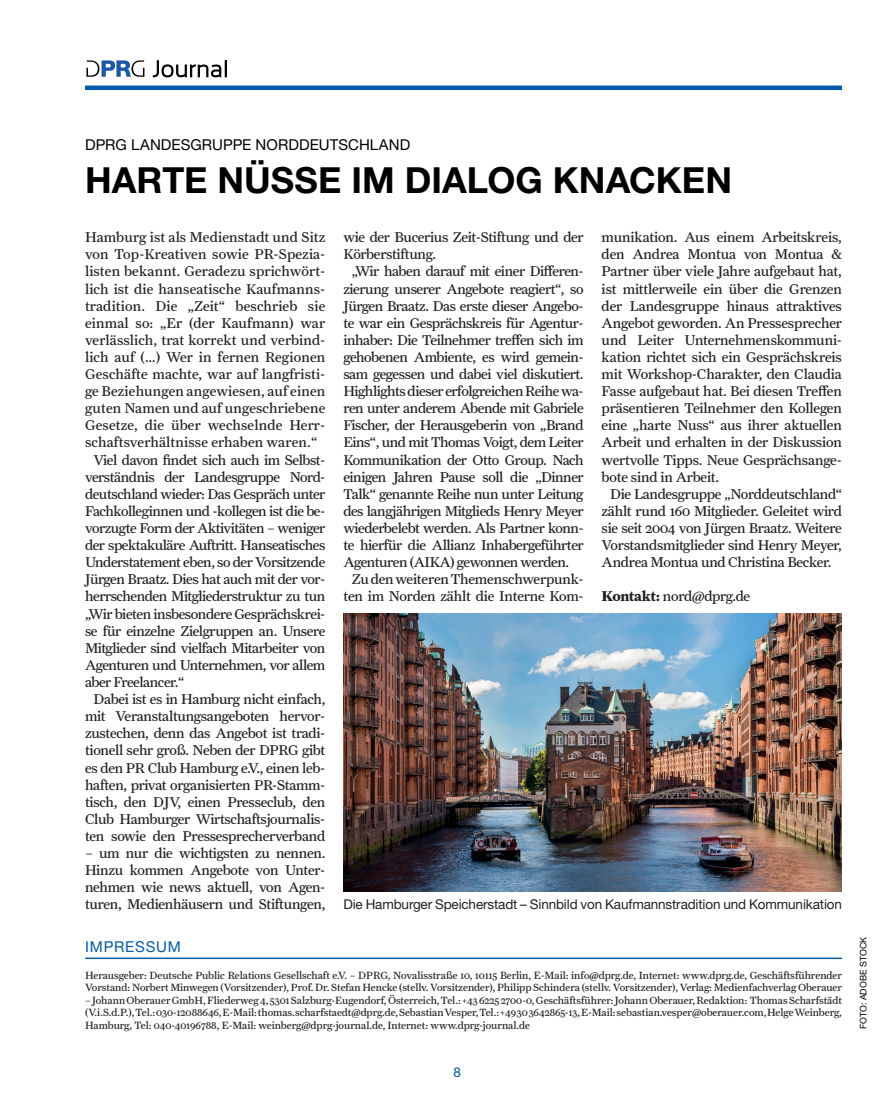
<style>
.page{position:relative;width:893px;height:1106px;background:#fff}
.page>*{position:absolute;margin:0;border:0;box-sizing:border-box;transform-origin:0 0}
.Überschrift{font:700 36px "Helvetica Neue LT Std";color:#000001}
.Überschrift-2{font:15px "Helvetica Neue LT Std";letter-spacing:.005em;color:#000001}
.t1{font:15px "Helvetica Neue LT Std";letter-spacing:.055em;color:#015aaa}
.t2{font:14.25px/17.1px "Farnham Text";letter-spacing:-.02em;color:#231f20;text-align:justify}
.t3{font:14.25px/17.1px "Farnham Text";letter-spacing:.01em;color:#231f20}
.t4{font:13.5px "Helvetica Neue LT Std";letter-spacing:-.01em;color:#231f20}
.t5{font:13.5px "Helvetica Neue LT Std";color:#015aaa}
.t6{font:10.5px/12.6px "Farnham Text";color:#231f20}
.t7{font:9px "Helvetica Neue LT Std";color:#000001}
.s1{font-weight:700}
</style>
<div class="page">
<hr style="left:85px;top:86px;width:757px;height:4px;background:#015aaa">
<svg style="left:86px;top:60px;width:58px;height:17px"></svg>
<svg style="left:153px;top:60px;width:74px;height:17px"></svg>
<hr style="left:85px;top:957px;width:757px;height:2px;background:#015aaa">
<img style="left:343px;top:613px;width:499px;height:278px">
<p class="Überschrift-2" style="left:85px;top:136px;width:327px">DPRG LANDESGRUPPE NORDDEUTSCHLAND</p>
<p class="Überschrift" style="left:85px;top:158px;width:649px">HARTE NÜSSE IM DIALOG KNACKEN</p>
<p class="t3" style="left:85px;top:228px;width:242px">Hamburg ist als Medienstadt und Sitz von Top-Kreativen sowie PR-Spezia&shy;listen bekannt. Geradezu sprichwört&shy;lich ist die hanseatische Kaufmanns&shy;tradition. Die „Zeit“ beschrieb sie einmal so: „Er (der Kaufmann) war verlässlich, trat korrekt und verbind&shy;lich auf (…) Wer in fernen Regionen Geschäfte machte, war auf langfristi&shy;ge Beziehungen angewiesen, auf einen guten Namen und auf ungeschriebene Gesetze, die über wechselnde Herr&shy;schaftsverhältnisse erhaben waren.“</p>
<p class="t2" style="left:85px;top:451px;width:242px;text-indent:9px">Viel davon findet sich auch im Selbst&shy;verständnis der Landesgruppe Nord&shy;deutschland wieder: Das Gespräch unter Fachkolleginnen und -kollegen ist die be&shy;vorzugte Form der Aktivitäten – weniger der spektakuläre Auftritt. Hanseatisches Understatement eben, so der Vorsitzende Jürgen Braatz. Dies hat auch mit der vor&shy;herrschenden Mitgliederstruktur zu tun „Wir bieten insbesondere Gesprächskrei&shy;se für einzelne Zielgruppen an. Unsere Mitglieder sind vielfach Mitarbeiter von Agenturen und Unternehmen, vor allem aber Freelancer.“</p>
<p class="t2" style="left:85px;top:690px;width:242px;text-align:center">Dabei ist es in Hamburg nicht einfach, mit Veranstaltungsangeboten hervor&shy;zustechen, denn das Angebot ist tradi&shy;tionell sehr groß. Neben der DPRG gibt es den PR Club Hamburg e.V., einen leb&shy;haften, privat organisierten PR-Stamm&shy;tisch, den DJV, einen Presseclub, den Club Hamburger Wirtschaftsjournalis&shy;ten sowie den Pressesprecherverband</p>
<p class="t2" style="left:85px;top:844px;width:242px">– um nur die wichtigsten zu nennen.<br>Hinzu kommen Angebote von Unter&shy;nehmen wie news aktuell, von Agen&shy;turen, Medienhäusern und Stiftungen,</p>
<p class="t1" style="left:85px;top:937px;width:97px">IMPRESSUM</p>
<p class="t2" style="left:343px;top:228px;width:242px">wie der Bucerius Zeit-Stiftung und der<br>Körberstiftung.</p>
<p class="t2" style="left:343px;top:263px;width:242px;text-align:left;text-indent:9px">„Wir haben darauf mit einer Differen&shy;zierung unserer Angebote reagiert“, so Jürgen Braatz. Das erste dieser Angebo&shy;te war ein Gesprächskreis für Agentur&shy;inhaber: Die Teilnehmer treffen sich im gehobenen Ambiente, es wird gemein&shy;sam gegessen und dabei viel diskutiert.<br>Highlights dieser erfolgreichen Reihe wa&shy;ren unter anderem Abende mit Gabriele Fischer, der Herausgeberin von „Brand Eins“, und mit Thomas Voigt, dem Leiter Kommunikation der Otto Group. Nach einigen Jahren Pause soll die „Dinner Talk“ genannte Reihe nun unter Leitung des langjährigen Mitglieds Henry Meyer wiederbelebt werden. Als Partner konn&shy;te hierfür die Allianz Inhabergeführter Agenturen (AIKA) gewonnen werden.</p>
<p class="t2" style="left:343px;top:570px;width:242px;text-align:center">Zu den weiteren Themenschwerpunk&shy;ten im Norden zählt die Interne Kom-</p>
<p class="t2" style="left:602px;top:228px;width:242px">munikation. Aus einem Arbeitskreis, den Andrea Montua von Montua &amp; Partner über viele Jahre aufgebaut hat, ist mittlerweile ein über die Grenzen der Landesgruppe hinaus attraktives Angebot geworden. An Pressesprecher und Leiter Unternehmenskommuni&shy;kation richtet sich ein Gesprächskreis mit Workshop-Charakter, den Claudia Fasse aufgebaut hat. Bei diesen Treffen präsentieren Teilnehmer den Kollegen eine „harte Nuss“ aus ihrer aktuellen Arbeit und erhalten in der Diskussion wertvolle Tipps. Neue Gesprächsange&shy;bote sind in Arbeit.</p>
<p class="t2" style="left:602px;top:485px;width:242px;text-indent:9px">Die Landesgruppe „Norddeutschland“ zählt rund 160 Mitglieder. Geleitet wird sie seit 2004 von Jürgen Braatz. Weitere Vorstandsmitglieder sind Henry Meyer, Andrea Montua und Christina Becker.</p>
<p class="t2" style="left:602px;top:588px;width:150px"><span class="s1">Kontakt:</span> nord@dprg.de</p>
<p class="t4" style="left:343px;top:896px;width:500px">Die Hamburger Speicherstadt – Sinnbild von Kaufmannstradition und Kommunikation</p>
<p class="t6" style="left:85px;top:968px;width:758px">Herausgeber: Deutsche Public Relations Gesellschaft e.V. – DPRG, Novalisstraße 10, 10115 Berlin, E-Mail: info@dprg.de, Internet: www.dprg.de, Geschäftsführender<br>Vorstand: Norbert Minwegen (Vorsitzender), Prof. Dr. Stefan Hencke (stellv. Vorsitzender), Philipp Schindera (stellv. Vorsitzender), Verlag: Medienfachverlag Oberauer</p>
<p class="t6" style="left:85px;top:993px;width:758px;text-align:justify">– Johann Oberauer GmbH, Fliederweg 4, 5301 Salzburg-Eugendorf, Österreich, Tel.: +43 6225 2700-0, Geschäftsführer: Johann Oberauer, Redaktion: Thomas Scharfstädt (V.i.S.d.P.), Tel.: 030-12088646, E-Mail: thomas.scharfstaedt@dprg.de, Sebastian Vesper, Tel.: +49 30 3642865-13, E-Mail: sebastian.vesper@oberauer.com, Helge Weinberg, Hamburg, Tel: 040-40196788, E-Mail: weinberg@dprg-journal.de, Internet: www.dprg-journal.de</p>
<p class="t5" style="left:453px;top:1063px;width:9px">8</p>
<p class="t7" style="left:858px;top:1029px;width:94px;rotate:-90deg">FOTO: ADOBE STOCK</p>
</div>
